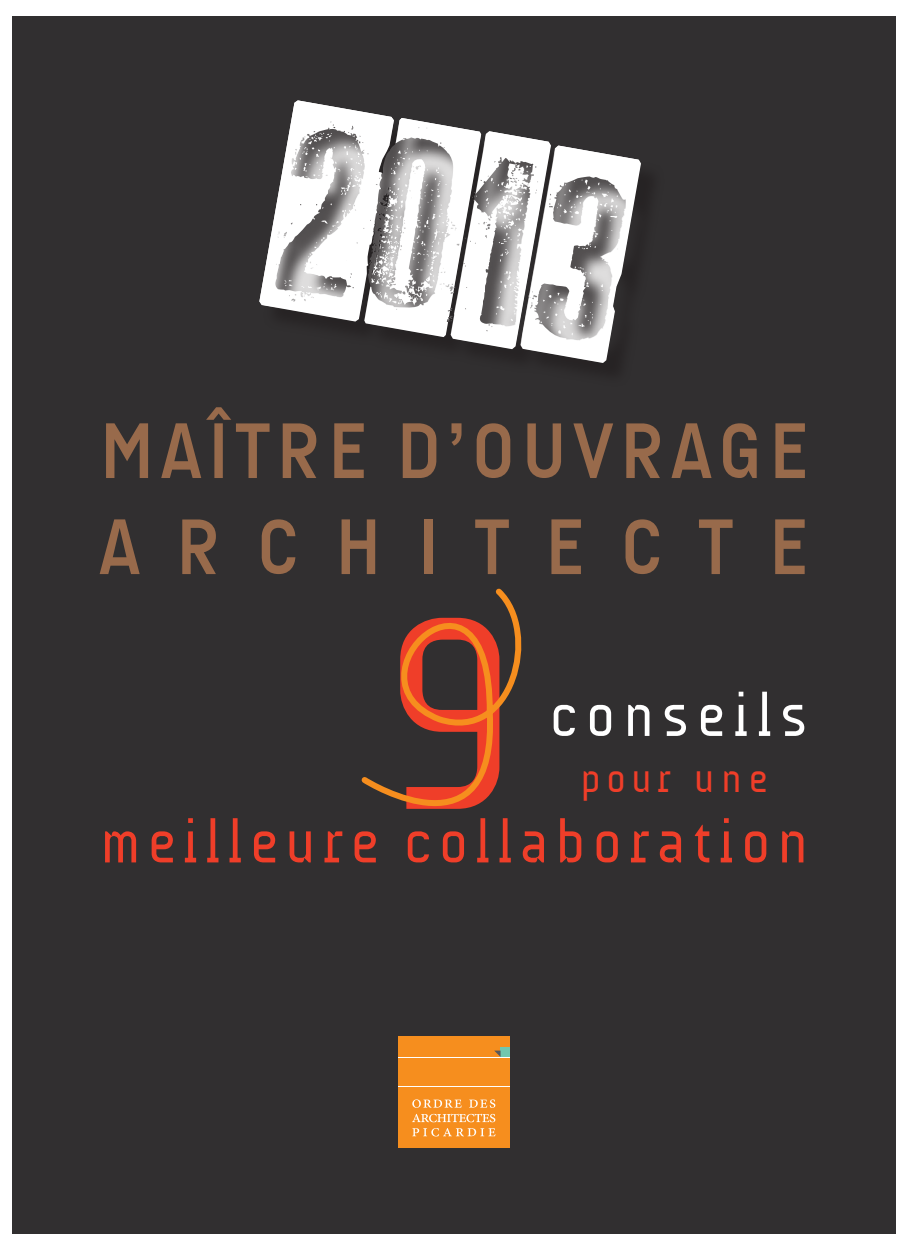
<style>
.page{position:relative;width:908px;height:1248px;background:#fff}
.page>*{position:absolute;margin:0;border:0;box-sizing:border-box;transform-origin:0 0}
.t1{font:280px "A Udimat";color:#ef3e29}
.t2{font:700 80px/96px "A Udimat";letter-spacing:.105em;color:#986a4b}
.t3{font:60px "A Udimat";letter-spacing:.12em;color:#ef3e29}
.t4{font:60px "A Udimat";letter-spacing:.14em;color:#fff}
.t5{font:40px "A Udimat";letter-spacing:.14em;color:#ef3e29}
.s1{color:#312f30}
</style>
<div class="page">
<div style="left:12px;top:17px;width:883px;height:1216px;background:#312f30"></div>
<svg style="left:259px;top:100px;width:381px;height:263px"></svg>
<svg style="left:361px;top:588px;width:161px;height:219px"></svg>
<svg style="left:398px;top:1056px;width:110px;height:31px"></svg>
<div style="left:398px;top:1036px;width:111px;height:20px;background:#f68e1e"></div>
<div style="left:398px;top:1058px;width:111px;height:27px;background:#f68e1e"></div>
<div style="left:398px;top:1087px;width:111px;height:60px;background:#f68e1e"></div>
<svg style="left:412px;top:1113px;width:83px;height:23px"></svg>
<svg style="left:412px;top:1099px;width:83px;height:8px"></svg>
<div style="left:500px;top:1047px;width:9px;height:9px;background:#70c7af"></div>
<svg style="left:494px;top:1050px;width:6px;height:6px"></svg>
<p class="t2" style="left:100px;top:402px;width:708px">MAÎTRE<span class="s1">.</span>D’OUVRAGE<br>ARCHITECTE</p>
<h1 class="t1" style="left:388px;top:555px;width:131px">9</h1>
<p class="t4" style="left:549px;top:681px;width:258px">conseils</p>
<p class="t5" style="left:580px;top:755px;width:188px">pour une</p>
<p class="t3" style="left:100px;top:808px;width:708px">meilleure<span class="s1">.</span>collaboration</p>
</div>
